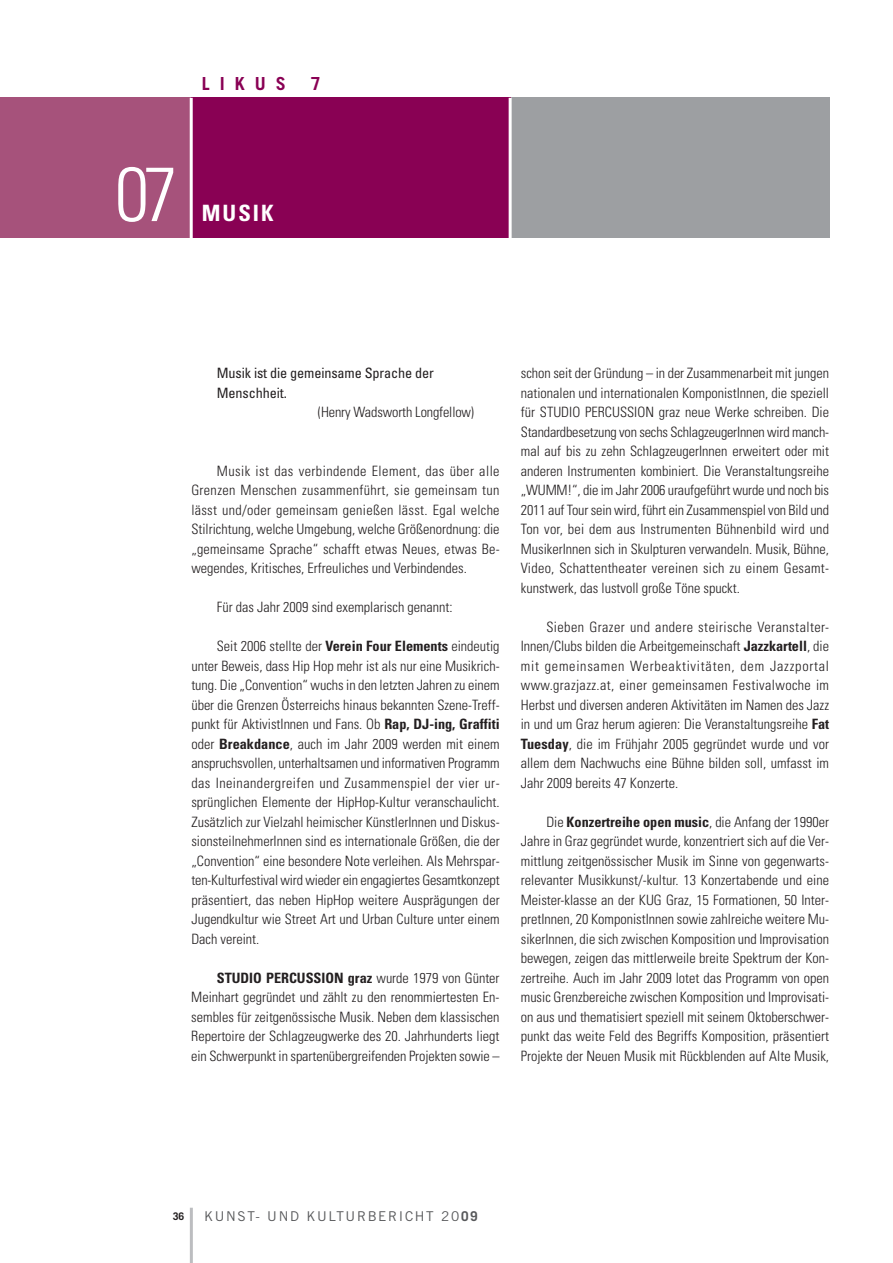
<style>
.page{position:relative;width:893px;height:1263px;background:#fff}
.page>*{position:absolute;margin:0;border:0;box-sizing:border-box;transform-origin:0 0}
.t1{font:300 condensed 76.5px "Univers";color:#fff}
.t2{font:700 condensed 22.5px "Univers";letter-spacing:.09em;color:#fff}
.t3{font:700 18px "Trade Gothic";letter-spacing:.555em;color:#890154}
.t4{font:300 condensed 14.25px/19.5px "Univers";color:#231f20;text-align:justify}
.t5{font:condensed 14.25px/19.5px "Univers";letter-spacing:-.01em;color:#231f20}
.t6{font:13.5px "Trade Gothic";letter-spacing:.12em;color:#57585a}
.t7{font:700 10.5px "Trade Gothic";color:#231f20}
.s1{font-weight:700}
</style>
<div class="page">
<hr style="left:190px;top:1208px;width:3px;height:55px;background:#bcbdc0">
<div style="left:0;top:98px;width:191px;height:140px;background:#a6527b"></div>
<div style="left:510px;top:98px;width:319px;height:140px;background:#9d9fa2"></div>
<div style="left:191px;top:98px;width:320px;height:140px;background:#890154"></div>
<hr style="left:509px;top:98px;width:3px;height:140px;background:#fff">
<hr style="left:190px;top:98px;width:3px;height:140px;background:#fff">
<p class="t3" style="left:202px;top:77px;width:86px">LIKUS</p>
<p class="t3" style="left:311px;top:77px;width:12px">7</p>
<h1 class="t1" style="left:115px;top:166px;width:64px">07</h1>
<h2 class="t2" style="left:202px;top:204px;width:73px">MUSIK</h2>
<p class="t5" style="left:217px;top:365px;width:219px">Musik ist die gemeinsame Sprache der<br>Menschheit.</p>
<p class="t4" style="left:318px;top:404px;width:158px">(Henry Wadsworth Longfellow)</p>
<p class="t4" style="left:191px;top:462px;width:310px;text-indent:26px">Musik ist das verbindende Element, das über alle Grenzen Menschen zusammenführt, sie gemeinsam tun lässt und/oder gemeinsam genießen lässt. Egal welche Stilrichtung, welche Umgebung, welche Größenordnung: die „gemeinsame Sprache“ schafft etwas Neues, etwas Be&shy;wegendes, Kritisches, Erfreuliches und Verbindendes.</p>
<p class="t4" style="left:217px;top:599px;width:237px">Für das Jahr 2009 sind exemplarisch genannt:</p>
<p class="t4" style="left:191px;top:638px;width:310px;text-indent:26px">Seit 2006 stellte der <span class="s1">Verein Four Elements</span> eindeutig unter Beweis, dass Hip Hop mehr ist als nur eine Musikrich&shy;tung. Die „Convention“ wuchs in den letzten Jahren zu einem über die Grenzen Österreichs hinaus bekannten Szene-Treff&shy;punkt für AktivistInnen und Fans. Ob <span class="s1">Rap, DJ-ing, Graffiti </span>oder <span class="s1">Breakdance</span>, auch im Jahr 2009 werden mit einem anspruchsvollen, unterhaltsamen und informativen Programm das Ineinandergreifen und Zusammenspiel der vier ur&shy;sprünglichen Elemente der HipHop-Kultur veranschaulicht.<br>Zusätzlich zur Vielzahl heimischer KünstlerInnen und Diskus&shy;sionsteilnehmerInnen sind es internationale Größen, die der „Convention“ eine besondere Note verleihen. Als Mehrspar&shy;ten-Kulturfestival wird wieder ein engagiertes Gesamtkonzept präsentiert, das neben HipHop weitere Ausprägungen der Jugendkultur wie Street Art und Urban Culture unter einem Dach vereint.</p>
<p class="t4" style="left:191px;top:969px;width:310px;text-indent:26px"><span class="s1">STUDIO PERCUSSION graz</span> wurde 1979 von Günter Meinhart gegründet und zählt zu den renommiertesten En&shy;sembles für zeitgenössische Musik. Neben dem klassischen Repertoire der Schlagzeugwerke des 20. Jahrhunderts liegt ein Schwerpunkt in spartenübergreifenden Projekten sowie –</p>
<p class="t4" style="left:521px;top:365px;width:310px">schon seit der Gründung – in der Zusammenarbeit mit jungen nationalen und internationalen KomponistInnen, die speziell für STUDIO PERCUSSION graz neue Werke schreiben. Die Standardbesetzung von sechs SchlagzeugerInnen wird manch&shy;mal auf bis zu zehn SchlagzeugerInnen erweitert oder mit anderen Instrumenten kombiniert. Die Veranstaltungsreihe „WUMM!“, die im Jahr 2006 uraufgeführt wurde und noch bis 2011 auf Tour sein wird, führt ein Zusammenspiel von Bild und Ton vor, bei dem aus Instrumenten Bühnenbild wird und MusikerInnen sich in Skulpturen verwandeln. Musik, Bühne, Video, Schattentheater vereinen sich zu einem Gesamt&shy;kunstwerk, das lustvoll große Töne spuckt.</p>
<p class="t4" style="left:521px;top:618px;width:310px;text-indent:26px">Sieben Grazer und andere steirische Veranstalter-Innen/Clubs bilden die Arbeitgemeinschaft <span class="s1">Jazzkartell</span>, die mit gemeinsamen Werbeaktivitäten, dem Jazzportal www.grazjazz.at, einer gemeinsamen Festivalwoche im Herbst und diversen anderen Aktivitäten im Namen des Jazz in und um Graz herum agieren: Die Veranstaltungsreihe <span class="s1">Fat Tuesday</span>, die im Frühjahr 2005 gegründet wurde und vor allem dem Nachwuchs eine Bühne bilden soll, umfasst im Jahr 2009 bereits 47 Konzerte.</p>
<p class="t4" style="left:521px;top:813px;width:310px;text-indent:26px">Die <span class="s1">Konzertreihe open music</span>, die Anfang der 1990er Jahre in Graz gegründet wurde, konzentriert sich auf die Ver&shy;mittlung zeitgenössischer Musik im Sinne von gegenwarts&shy;relevanter Musikkunst/-kultur. 13 Konzertabende und eine Meister-klasse an der KUG Graz, 15 Formationen, 50 Inter&shy;pretInnen, 20 KomponistInnen sowie zahlreiche weitere Mu&shy;sikerInnen, die sich zwischen Komposition und Improvisation bewegen, zeigen das mittlerweile breite Spektrum der Kon&shy;zertreihe. Auch im Jahr 2009 lotet das Programm von open music Grenzbereiche zwischen Komposition und Improvisati&shy;on aus und thematisiert speziell mit seinem Oktoberschwer&shy;punkt das weite Feld des Begriffs Komposition, präsentiert Projekte der Neuen Musik mit Rückblenden auf Alte Musik,</p>
<p class="t7" style="left:173px;top:1212px;width:13px">36</p>
<p class="t6" style="left:204px;top:1211px;width:275px">KUNST- UND KULTURBERICHT 20<span class="s1">09</span></p>
</div>
